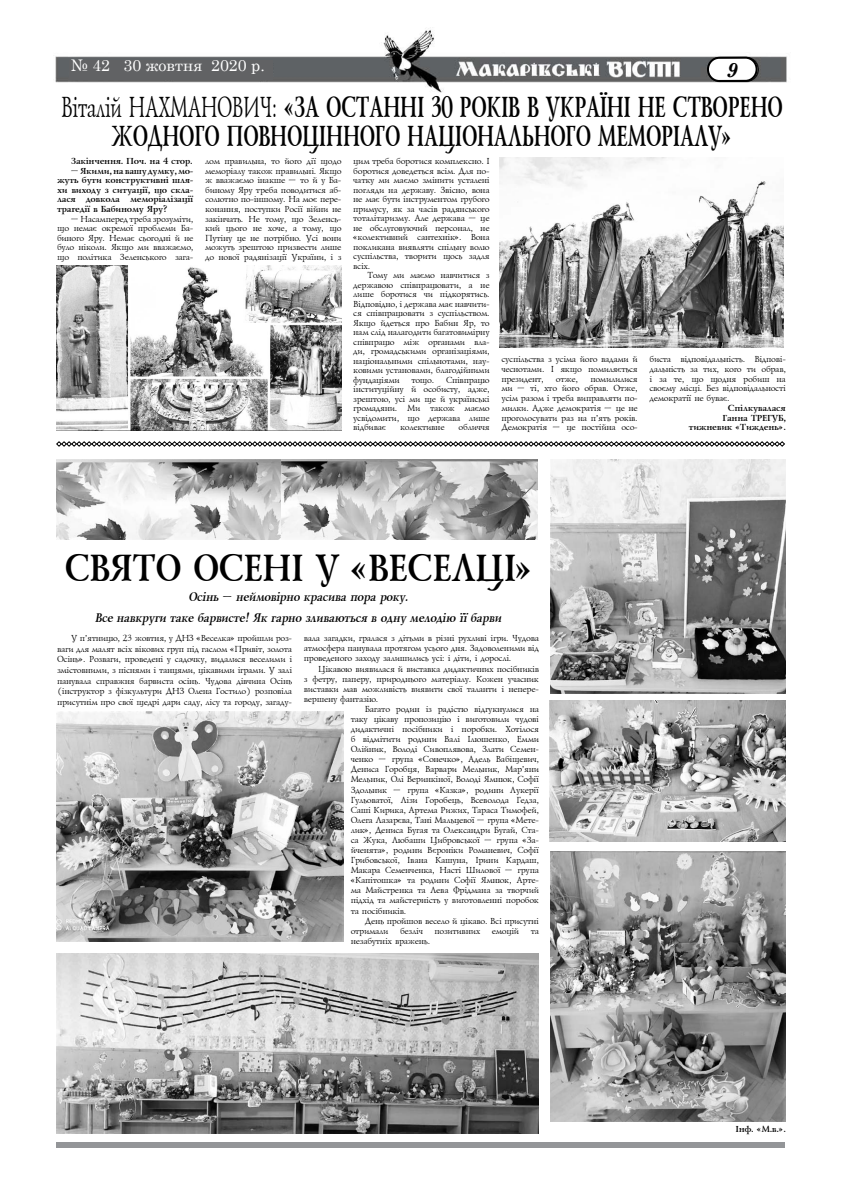
<style>
.page{position:relative;width:842px;height:1191px;background:#fff}
.page>*{position:absolute;margin:0;border:0;box-sizing:border-box;transform-origin:0 0}
.t1{font:700 39.1px "Ukrainian Lazurski";color:#000;scale:.87 1}
.t2{font:700 30px "Ukrainian Lazurski";color:#000;scale:.67 1}
.t3{font:30px "Ukrainian Lazurski";color:#000;scale:.67 1}
.t4{font:italic 700 20px "Century Schoolbook";color:#000}
.t5{font:16px "Century Schoolbook";color:#fff}
.t6{font:italic 700 12.9px/20.7px "Ukrainian Lazurski";letter-spacing:-.055em;color:#000;text-align:center;scale:.87 1}
.t7{font:9px/9.5px "Ukrainian Lazurski";color:#000;text-align:justify}
.t8{font:700 9px/9.6px "Ukrainian Lazurski";color:#000;text-align:justify}
.s1{font-weight:700}
</style>
<div class="page">
<div style="left:56px;top:1142px;width:728px;height:5px;background:#939598"></div>
<img style="left:55px;top:30px;width:732px;height:63px">
<svg style="left:706px;top:56px;width:53px;height:27px"></svg>
<div style="left:69px;top:60px;width:204px;height:19px;background:#616264"></div>
<img style="left:500px;top:157px;width:284px;height:191px">
<img style="left:57px;top:266px;width:285px;height:164px">
<svg style="left:56px;top:441px;width:729px;height:6px"></svg>
<img style="left:550px;top:700px;width:236px;height:141px">
<img style="left:550px;top:851px;width:236px;height:270px">
<img style="left:550px;top:459px;width:235px;height:234px">
<img style="left:57px;top:953px;width:481px;height:180px">
<img style="left:57px;top:711px;width:287px;height:230px">
<img style="left:140px;top:459px;width:398px;height:81px">
<img style="left:57px;top:459px;width:224px;height:80px">
<h3 class="t5" style="left:71px;top:52px;width:196px">№ 42 30 жовтня 2020 р.</h3>
<h3 class="t4" style="left:726px;top:54px;width:13px">9</h3>
<h2 class="t3" style="left:60px;top:91px;width:418px">Віталій НАХМАНОВИЧ: <span class="s1">«ЗА ОСТАННІ</span></h2>
<h2 class="t2" style="left:430px;top:91px;width:61px">30 РОКІВ</h2>
<h2 class="t2" style="left:526px;top:91px;width:47px">В УКРАЇНІ</h2>
<h2 class="t2" style="left:637px;top:91px;width:74px">НЕ СТВОРЕНО</h2>
<h2 class="t2" style="left:110px;top:120px;width:55px">ЖОДНОГО</h2>
<h2 class="t2" style="left:226px;top:120px;width:23px">ПОВНОЦІННОГО</h2>
<h2 class="t2" style="left:406px;top:120px;width:22px">НАЦІОНАЛЬНОГО</h2>
<h2 class="t2" style="left:597px;top:120px;width:22px">МЕМОРІАЛУ</h2>
<h2 class="t2" style="left:721px;top:120px;width:17px">»</h2>
<p class="t8" style="left:71px;top:157px;width:123px">Закінчення. Поч. на 4 стор.</p>
<p class="t8" style="left:57px;top:166px;width:138px;text-indent:14px">– Якими, на вашу думку, мо&shy;жуть бути конструктивні шля&shy;хи виходу з ситуації, що скла&shy;лася довкола меморіалізації трагедії в Бабиному Яру?</p>
<p class="t7" style="left:57px;top:214px;width:138px;text-indent:14px">– Насамперед треба зрозуміти, що немає окремої проблеми Ба&shy;биного Яру. Немає сьогодні й не було ніколи. Якщо ми вважаємо, що політика Зеленського зага-</p>
<p class="t7" style="left:205px;top:157px;width:138px">лом правильна, то його дії щодо меморіалу також правильні. Якщо ж вважаємо інакше – то й у Ба&shy;биному Яру треба поводитися аб&shy;солютно по-іншому. На моє пере&shy;конання, поступки Росії війни не закінчать. Не тому, що Зеленсь&shy;кий цього не хоче, а тому, що Путіну це не потрібно. Усі вони можуть зрештою призвести лише до нової радянізації України, і з</p>
<p class="t7" style="left:353px;top:157px;width:138px">цим треба боротися комплексно. І боротися доведеться всім. Для по&shy;чатку ми маємо змінити усталені погляди на державу. Звісно, вона не має бути інструментом грубого примусу, як за часів радянського тоталітаризму. Але держава – це не обслуговуючий персонал, не «колективний сантехнік». Вона покликана виявляти спільну волю суспільства, творити щось задля всіх.</p>
<p class="t7" style="left:353px;top:271px;width:138px;text-indent:14px">Тому ми маємо навчитися з державою співпрацювати, а не лише боротися чи підкорятись.<br>Відповідно, і держава має навчити&shy;ся співпрацювати з суспільством.<br>Якщо йдеться про Бабин Яр, то нам слід налагодити багатовимірну співпрацю між органами вла&shy;ди, громадськими організаціями, національними спільнотами, нау&shy;ковими установами, благодійними фундаціями</p>
<p class="t7" style="left:353px;top:375px;width:138px;text-indent:93px">Співпрацю інституційну й особисту, адже, зрештою, усі ми ще й українські громадяни. Ми також маємо усвідомити, що держава лише відбиває</p>
<p class="t7" style="left:411px;top:375px;width:24px">тощо.</p>
<p class="t7" style="left:400px;top:423px;width:46px">колективне</p>
<p class="t7" style="left:458px;top:423px;width:32px">обличчя</p>
<p class="t7" style="left:501px;top:354px;width:138px;line-height:9.8px">суспільства з усіма його вадами й чеснотами. І якщо помиляється президент,</p>
<p class="t7" style="left:501px;top:374px;width:138px;line-height:9.8px;text-indent:89px">помилилися ми – ті, хто його обрав. Отже, усім разом і треба виправляти по&shy;милки. Адже демократія – це не проголосувати раз на п’ять років.<br>Демократія – це постійна осо-</p>
<p class="t7" style="left:556px;top:374px;width:23px">отже,</p>
<p class="t7" style="left:649px;top:354px;width:138px;line-height:9.8px">биста відповідальність. Відпові&shy;дальність за тих, кого ти обрав, і за те, що щодня робиш на своєму місці. Без відповідальності демократії не буває.</p>
<p class="t8" style="left:722px;top:403px;width:65px;text-indent:5px">Спілкувалася<br>Ганна ТРЕГУБ</p>
<p class="t8" style="left:688px;top:413px;width:98px;text-align:right">,<br>тижневик «Тиждень».</p>
<h1 class="t1" style="left:63px;top:547px;width:28px">СВЯТО</h1>
<h1 class="t1" style="left:191px;top:547px;width:26px">ОСЕНІ</h1>
<h1 class="t1" style="left:314px;top:547px;width:86px">У «ВЕСЕЛЦІ</h1>
<h1 class="t1" style="left:514px;top:547px;width:22px">»</h1>
<h3 class="t6" style="left:94px;top:587px;width:471px">Осінь – неймовірно красива пора року.<br>Все навкруги таке барвисте! Як гарно зливаються в одну мелодію її барви</h3>
<p class="t7" style="left:57px;top:633px;width:237px;line-height:10.6px;text-indent:14px">У п’ятницю, 23 жовтня, у ДНЗ «Веселка» пройшли роз&shy;ваги для малят всіх вікових груп під гаслом «Привіт, золота Осінь». Розваги, проведені у садочку, видалися веселими і змістовними, з піснями і танцями, цікавими іграми. У залі панувала справжня барвиста осінь. Чудова дівчина Осінь (інструктор з фізкультури ДНЗ Олена Гостило) розповіла присутнім про свої щедрі дари саду, лісу та городу, загаду-</p>
<p class="t7" style="left:304px;top:633px;width:236px;line-height:10.1px">вала загадки, гралася з дітьми в різні рухливі ігри. Чудова атмосфера панувала протягом усього дня. Задоволеними від проведеного заходу залишились усі: і діти, і дорослі.</p>
<p class="t7" style="left:318px;top:664px;width:222px">Цікавою виявилася й виставка дидактичних посібників</p>
<p class="t7" style="left:304px;top:674px;width:236px">з фетру, паперу, природнього матеріалу. Кожен учасник</p>
<p class="t7" style="left:304px;top:684px;width:237px">виставки мав можливість виявити свої таланти і непере-</p>
<p class="t7" style="left:304px;top:694px;width:76px">вершену фантазію.</p>
<p class="t7" style="left:365px;top:704px;width:175px">Багато родин із радістю відгукнулися на</p>
<p class="t7" style="left:350px;top:714px;width:190px">таку цікаву пропозицію і виготовили чудові</p>
<p class="t7" style="left:350px;top:724px;width:190px">дидактичні посібники і поробки. Хотілося</p>
<p class="t7" style="left:350px;top:734px;width:190px">б відмітити родини Валі Ілюшенко, Емми</p>
<p class="t7" style="left:350px;top:745px;width:190px">Олійник, Володі Сивоплявова, Злати Семен-</p>
<p class="t7" style="left:350px;top:755px;width:190px">ченко – група «Сонечко», Адель Вабіщевич,</p>
<p class="t7" style="left:350px;top:765px;width:189px">Дениса Горобця, Варвари Мельник, Мар’яни</p>
<p class="t7" style="left:350px;top:775px;width:189px">Мельник, Олі Веринкіної, Володі Ямнюк, Софії</p>
<p class="t7" style="left:350px;top:785px;width:190px">Здольник – група «Казка», родини Лукерії</p>
<p class="t7" style="left:350px;top:795px;width:190px">Гульоватої, Лізи Горобець, Всеволода Гедза,</p>
<p class="t7" style="left:350px;top:805px;width:189px">Саші Кирика, Артема Рижих, Тараса Тимофей,</p>
<p class="t7" style="left:350px;top:815px;width:190px">Олега Лазарєва, Тані Мальцевої – група «Мете-</p>
<p class="t7" style="left:350px;top:825px;width:190px">лик», Дениса Бугая та Олександри Бугай, Ста-</p>
<p class="t7" style="left:350px;top:835px;width:190px">са Жука, Любаши Цибровської – група «За-</p>
<p class="t7" style="left:350px;top:845px;width:189px">йченята», родини Вєроніки Романевич, Софії</p>
<p class="t7" style="left:350px;top:855px;width:189px">Грибовської, Івана Кашуна, Ірини Кардаш,</p>
<p class="t7" style="left:350px;top:865px;width:189px">Макара Семенченка, Насті Шилової – група</p>
<p class="t7" style="left:350px;top:876px;width:190px">«Капітошка» та родини Софії Ямнюк, Арте-</p>
<p class="t7" style="left:350px;top:886px;width:190px">ма Майстренка та Лева Фрідмана за творчий</p>
<p class="t7" style="left:350px;top:896px;width:189px">підхід та майстерність у виготовленні поробок</p>
<p class="t7" style="left:350px;top:906px;width:57px">та посібників.</p>
<p class="t7" style="left:365px;top:916px;width:175px">День пройшов весело й цікаво. Всі присутні</p>
<p class="t7" style="left:350px;top:926px;width:39px">отримали</p>
<p class="t7" style="left:400px;top:926px;width:24px">безліч</p>
<p class="t7" style="left:434px;top:926px;width:47px">позитивних</p>
<p class="t7" style="left:491px;top:926px;width:29px">емоцій</p>
<p class="t7" style="left:530px;top:926px;width:10px">та</p>
<p class="t7" style="left:350px;top:936px;width:81px">незабутніх вражень.</p>
<p class="t8" style="left:735px;top:1124px;width:52px">Інф. «М.в.».</p>
</div>
